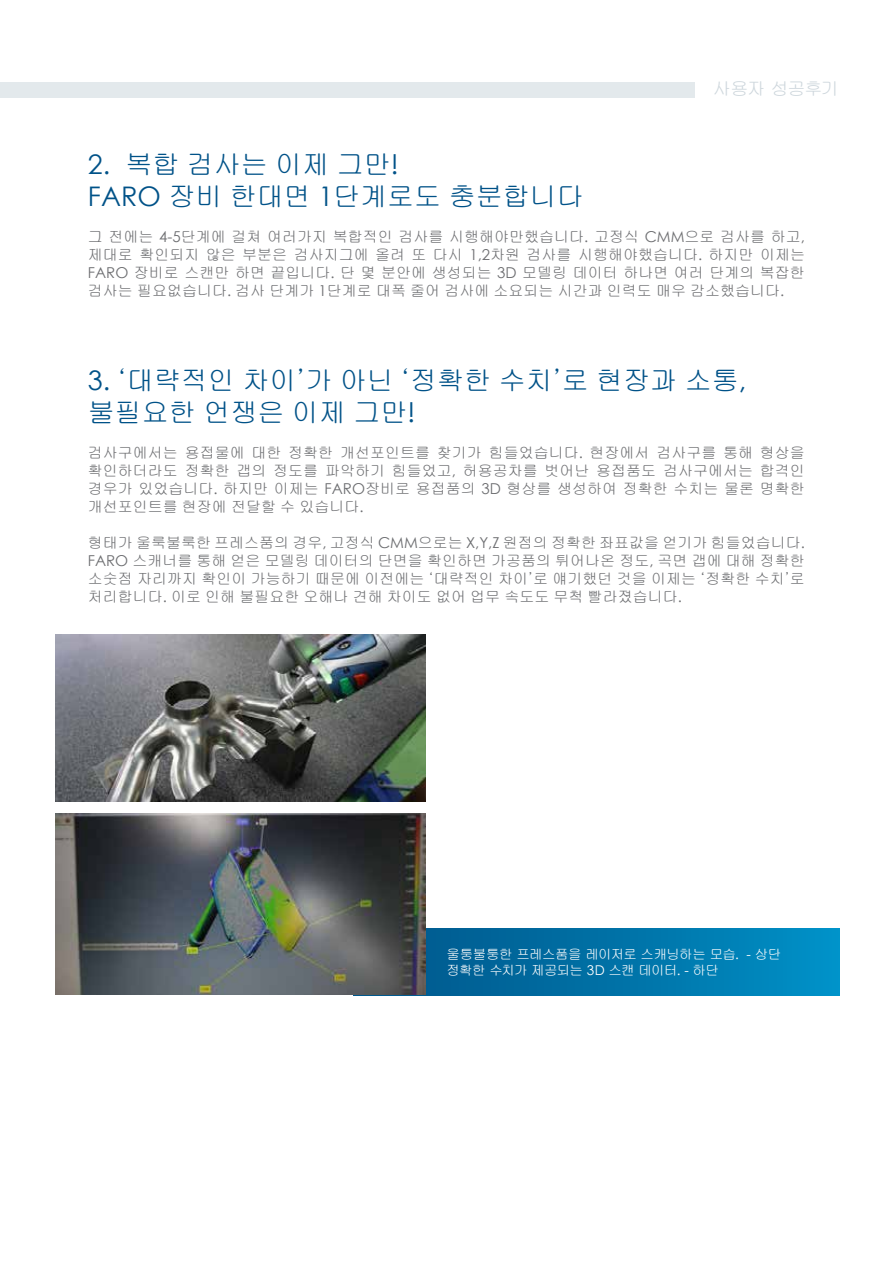
<style>
.page{position:relative;width:893px;height:1263px;background:#fff}
.page>*{position:absolute;margin:0;border:0;box-sizing:border-box;transform-origin:0 0}
.t1{font:27px/32.4px "Gulim";color:#005288}
.t2{font:18px "Gulim";letter-spacing:-.065em;color:#cdd6dc}
.t3{font:15px/18px "Gulim";color:#6d6e71;text-align:justify}
.t4{font:13.5px/16.2px "Gulim";letter-spacing:-.05em;color:#fff}
.s1{font-family:"Century Gothic"}
</style>
<div class="page">
<div style="left:0;top:82px;width:695px;height:16px;background:#e3e9ec"></div>
<svg style="left:425px;top:928px;width:414px;height:67px;background:#0174a9"></svg>
<img style="left:55px;top:814px;width:370px;height:181px">
<img style="left:55px;top:635px;width:370px;height:166px">
<p class="t2" style="left:713px;top:80px;width:128px">사용자 성공후기</p>
<h1 class="t1" style="left:88px;top:148px;width:497px"><span class="s1">2.</span> 복합 검사는 이제 그만<span class="s1">!<br>FARO</span> 장비 한대면 <span class="s1">1</span>단계로도 충분합니다</h1>
<p class="t3" style="left:88px;top:228px;width:719px">그 전에는 <span class="s1">4-5</span>단계에 걸쳐 여러가지 복합적인 검사를 시행해야만했습니다<span class="s1">.</span> 고정식 <span class="s1">CMM</span>으로 검사를 하고<span class="s1">, </span>제대로 확인되지 않은 부분은 검사지그에 올려 또 다시 <span class="s1">1,2</span>차원 검사를 시행해야했습니다<span class="s1">.</span> 하지만 이제는 <span class="s1">FARO</span> 장비로 스캔만 하면 끝입니다<span class="s1">.</span> 단 몇 분안에 생성되는 <span class="s1">3D</span> 모델링 데이터 하나면 여러 단계의 복잡한 검사는 필요없습니다<span class="s1">.</span> 검사 단계가 <span class="s1">1</span>단계로 대폭 줄어 검사에 소요되는 시간과 인력도 매우 감소했습니다<span class="s1">.</span></p>
<h1 class="t1" style="left:88px;top:364px;width:660px"><span class="s1">3.</span> ‘대략적인 차이’가 아닌 ‘정확한 수치’로 현장과 소통<span class="s1">, </span>불필요한 언쟁은 이제 그만<span class="s1">!</span></h1>
<p class="t3" style="left:88px;top:444px;width:719px">검사구에서는 용접물에 대한 정확한 개선포인트를 찾기가 힘들었습니다<span class="s1">.</span> 현장에서 검사구를 통해 형상을 확인하더라도 정확한 갭의 정도를 파악하기 힘들었고<span class="s1">,</span> 허용공차를 벗어난 용접품도 검사구에서는 합격인 경우가 있었습니다<span class="s1">.</span> 하지만 이제는 <span class="s1">FARO</span>장비로 용접품의 <span class="s1">3D</span> 형상를 생성하여 정확한 수치는 물론 명확한 개선포인트를 현장에 전달할 수 있습니다<span class="s1">.</span></p>
<p class="t3" style="left:88px;top:534px;width:719px">형태가 울룩불룩한 프레스품의 경우<span class="s1">,</span> 고정식 <span class="s1">CMM</span>으로는 <span class="s1">X,Y,Z</span> 원점의 정확한 좌표값을 얻기가 힘들었습니다<span class="s1">.<br>FARO</span> 스캐너를 통해 얻은 모델링 데이터의 단면을 확인하면 가공품의 튀어나온 정도<span class="s1">,</span> 곡면 갭에 대해 정확한 소숫점 자리까지 확인이 가능하기 때문에 이전에는 ‘대략적인 차이’로 얘기했던 것을 이제는 ‘정확한 수치’로 처리합니다<span class="s1">.</span> 이로 인해 불필요한 오해나 견해 차이도 없어 업무 속도도 무척 빨라졌습니다<span class="s1">.</span></p>
<p class="t4" style="left:446px;top:946px;width:336px">울퉁불퉁한 프레스품을 레이저로 스캐닝하는 모습<span class="s1">. -</span> 상단 정확한 수치가 제공되는 <span class="s1">3D</span> 스캔 데이터<span class="s1">. -</span> 하단</p>
</div>
